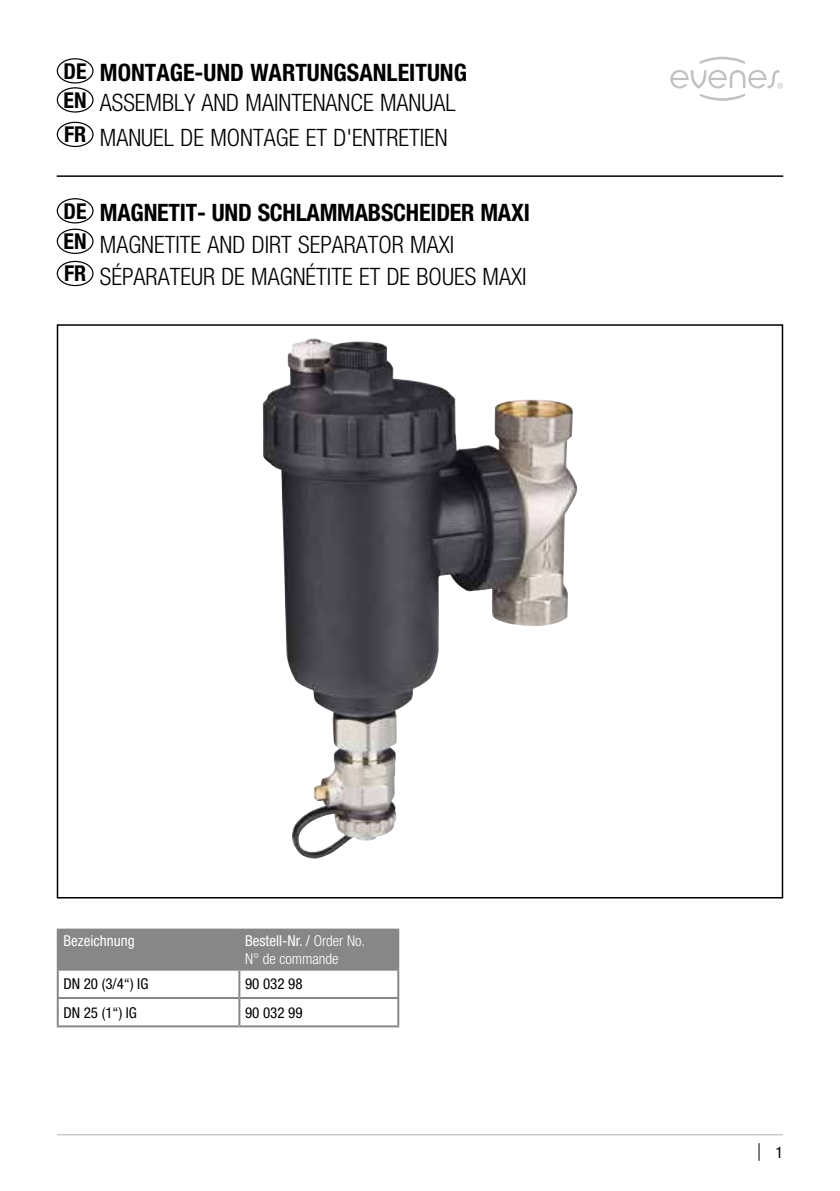
<style>
.page{position:relative;width:840px;height:1191px;background:#fff}
.page>*{position:absolute;margin:0;border:0;box-sizing:border-box;transform-origin:0 0}
.t1{font:300 condensed 24px "Helvetica Neue LT Pro";color:#000}
.t2{font:700 condensed 24px "Helvetica Neue LT Pro";letter-spacing:-.01em;color:#000}
.t3{font:condensed 16px "Helvetica Neue LT Pro";color:#000}
.t4{font:condensed 15px "Helvetica Neue LT Pro";color:#000}
.t5{font:300 condensed 15px/18px "Helvetica Neue LT Pro";color:#fff}
.t6{font:condensed 15px "Helvetica Neue LT Pro";color:#fff}
.s1{font-size:21.8px}
.s2{font-weight:700;font-size:21.8px}
.s3{font-weight:400}
</style>
<div class="page">
<svg style="left:758px;top:1143px;width:1px;height:17px"></svg>
<svg style="left:699px;top:57px;width:45px;height:7px"></svg>
<svg style="left:670px;top:70px;width:112px;height:31px"></svg>
<hr style="left:57px;top:1134px;width:725px;height:1px;background:#b3b2b2">
<hr style="left:57px;top:175px;width:725px;height:2px;background:#000">
<img style="left:262px;top:338px;width:305px;height:521px">
<div style="left:57px;top:58px;width:36px;height:26px;border:1px solid #000;border-radius:50%"></div>
<div style="left:57px;top:198px;width:36px;height:25px;border:1px solid #000;border-radius:50%"></div>
<div style="left:59px;top:930px;width:338px;height:38px;background:#878787"></div>
<hr style="left:57px;top:970px;width:2px;height:27px;background:#878787">
<hr style="left:238px;top:970px;width:2px;height:27px;background:#878787">
<hr style="left:397px;top:970px;width:2px;height:27px;background:#878787">
<hr style="left:57px;top:997px;width:182px;height:2px;background:#878787">
<hr style="left:57px;top:999px;width:2px;height:26px;background:#878787">
<hr style="left:239px;top:997px;width:160px;height:2px;background:#878787">
<hr style="left:238px;top:999px;width:2px;height:26px;background:#878787">
<hr style="left:397px;top:999px;width:2px;height:26px;background:#878787">
<hr style="left:57px;top:1025px;width:182px;height:2px;background:#878787">
<hr style="left:239px;top:1025px;width:160px;height:2px;background:#878787">
<hr style="left:57px;top:928px;width:182px;height:2px;background:#878787">
<hr style="left:239px;top:928px;width:160px;height:2px;background:#878787">
<hr style="left:238px;top:930px;width:2px;height:38px;background:#878787">
<hr style="left:397px;top:930px;width:2px;height:38px;background:#878787">
<hr style="left:57px;top:968px;width:182px;height:2px;background:#878787">
<hr style="left:239px;top:968px;width:160px;height:2px;background:#878787">
<hr style="left:57px;top:930px;width:2px;height:38px;background:#878787">
<div style="left:57px;top:87px;width:36px;height:26px;border:1px solid #000;border-radius:50%"></div>
<div style="left:57px;top:229px;width:36px;height:25px;border:1px solid #000;border-radius:50%"></div>
<div style="left:57px;top:122px;width:36px;height:25px;border:1px solid #000;border-radius:50%"></div>
<div style="left:57px;top:261px;width:36px;height:25px;border:1px solid #000;border-radius:50%"></div>
<p class="t2" style="left:64px;top:58px;width:405px"><span class="s1">DE</span> MONTAGE-UND WARTUNGSANLEITUNG</p>
<p class="t1" style="left:64px;top:89px;width:393px"><span class="s2">EN</span> ASSEMBLY AND MAINTENANCE MANUAL</p>
<p class="t1" style="left:64px;top:123px;width:385px"><span class="s2">FR</span> MANUEL DE MONTAGE ET D'ENTRETIEN</p>
<p class="t2" style="left:64px;top:198px;width:467px"><span class="s1">DE</span> MAGNETIT- UND SCHLAMMABSCHEIDER MAXI</p>
<p class="t1" style="left:64px;top:230px;width:392px"><span class="s2">EN</span> MAGNETITE AND DIRT SEPARATOR MAXI</p>
<p class="t1" style="left:64px;top:262px;width:464px"><span class="s2">FR</span> SÉPARATEUR DE MAGNÉTITE ET DE BOUES MAXI</p>
<p class="t6" style="left:63px;top:931px;width:73px">Bezeichnung</p>
<p class="t5" style="left:245px;top:931px;width:121px"><span class="s3">Bestell-Nr. /</span> Order No.<br>N° de commande</p>
<p class="t4" style="left:63px;top:975px;width:86px">DN 20 (3/4“) IG</p>
<p class="t4" style="left:245px;top:975px;width:59px">90 032 98</p>
<p class="t4" style="left:63px;top:1003px;width:75px">DN 25 (1“) IG</p>
<p class="t4" style="left:245px;top:1003px;width:59px">90 032 99</p>
<p class="t3" style="left:775px;top:1142px;width:9px">1</p>
</div>
